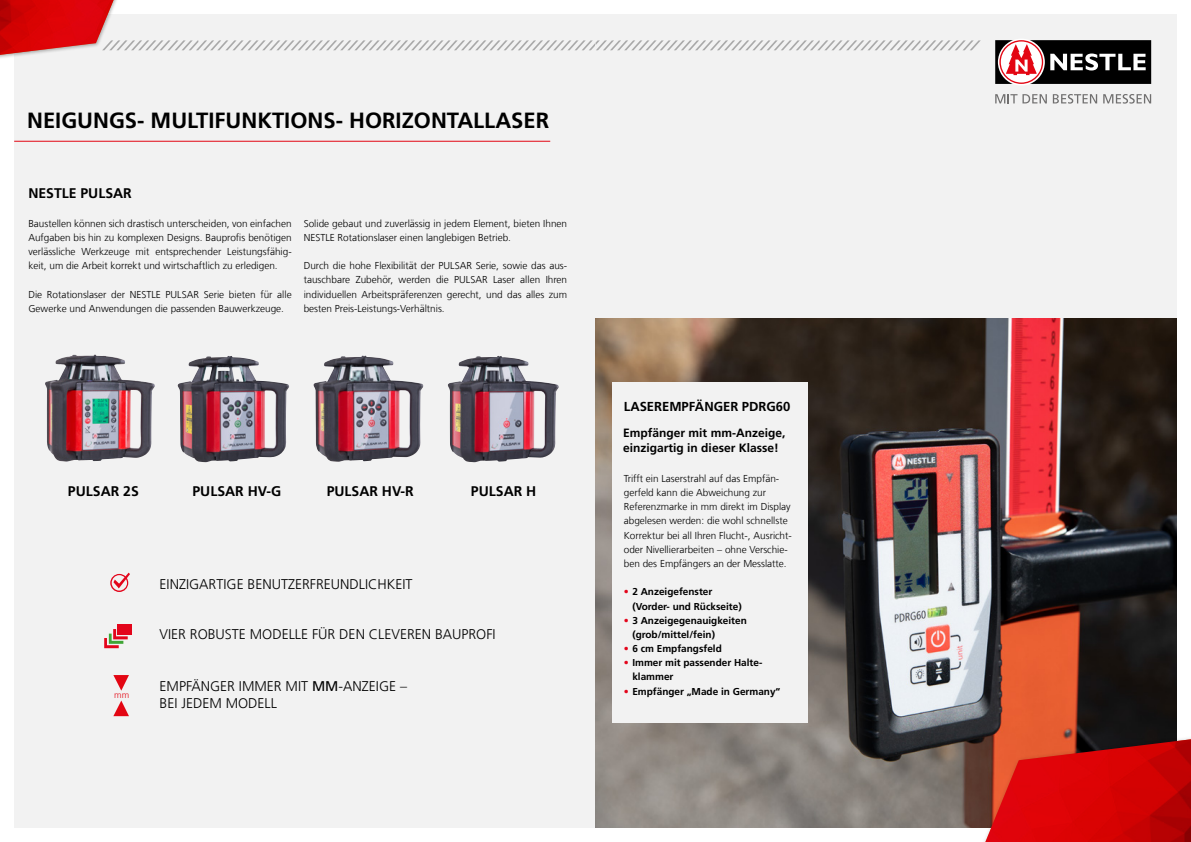
<style>
.page{position:relative;width:1191px;height:842px;background:#fff}
.page>*{position:absolute;margin:0;border:0;box-sizing:border-box;transform-origin:0 0}
.t1{font:700 22px "Frutiger LT Com";color:#000}
.t2{font:300 14px/16.8px "Frutiger LT Com";color:#000}
.t3{font:700 14px "Frutiger LT Com";color:#000}
.t4{font:700 13px "Frutiger LT Com";color:#000}
.t5{font:700 12px/14.4px "Frutiger LT Com";color:#000}
.t6{font:300 10px/14.2px "Frutiger LT Com";color:#000}
.t7{font:700 10px/14.2px "Frutiger LT Com";color:#000}
.t8{font:300 9px "Frutiger LT Com";color:#e30613}
.s1{font-family:"Frutiger LT";font-weight:400}
.s2{color:#e3051b}
</style>
<div class="page">
<div style="left:14px;top:14px;width:581px;height:814px;background:#f2f2f2"></div>
<img style="left:45px;top:354px;width:110px;height:108px">
<img style="left:178px;top:356px;width:111px;height:106px">
<img style="left:313px;top:355px;width:110px;height:107px">
<img style="left:448px;top:356px;width:111px;height:106px">
<div style="left:0;top:0;width:121px;height:61px;background:#000;opacity:.3"></div>
<hr style="left:14px;top:141px;width:536px;height:1px;background:#e30613">
<svg style="left:110px;top:573px;width:20px;height:19px"></svg>
<div style="left:117px;top:625px;width:15px;height:10px;background:#e3051b"></div>
<svg style="left:104px;top:629px;width:24px;height:19px"></svg>
<svg style="left:113px;top:675px;width:16px;height:16px"></svg>
<svg style="left:113px;top:700px;width:16px;height:16px"></svg>
<div style="left:595px;top:14px;width:581px;height:814px;background:#f2f2f2"></div>
<img style="left:595px;top:318px;width:581px;height:510px">
<div style="left:611px;top:383px;width:196px;height:340px;background:#f2f2f2"></div>
<svg style="left:0;top:0;width:980px;height:55px"></svg>
<svg style="left:995px;top:94px;width:51px;height:9px"></svg>
<svg style="left:1052px;top:94px;width:45px;height:10px"></svg>
<svg style="left:1103px;top:94px;width:48px;height:10px"></svg>
<svg style="left:995px;top:40px;width:156px;height:44px"></svg>
<div style="left:978px;top:733px;width:213px;height:109px;background:#000;opacity:.3"></div>
<img style="left:985px;top:739px;width:206px;height:103px">
<h1 class="t1" style="left:27px;top:107px;width:523px">NEIGUNGS- MULTIFUNKTIONS- HORIZONTALLASER</h1>
<h2 class="t3" style="left:28px;top:185px;width:105px">NESTLE PULSAR</h2>
<p class="t6" style="left:28px;top:216px;width:265px;text-align:justify">Baustellen können sich drastisch unterscheiden, von einfachen Aufgaben bis hin zu komplexen Designs. Bauprofis benötigen verlässliche Werkzeuge mit entsprechender Leistungsfähig&shy;keit, um die Arbeit korrekt und wirtschaftlich zu erledigen.</p>
<p class="t6" style="left:28px;top:287px;width:265px">Die Rotationslaser der NESTLE PULSAR Serie bieten für alle<br>Gewerke und Anwendungen die passenden Bauwerkzeuge.</p>
<p class="t6" style="left:304px;top:216px;width:265px">Solide gebaut und zuverlässig in jedem Element, bieten Ihnen<br>NESTLE Rotationslaser einen langlebigen Betrieb.</p>
<p class="t6" style="left:304px;top:259px;width:265px;text-align:justify">Durch die hohe Flexibilität der PULSAR Serie, sowie das aus&shy;tauschbare Zubehör, werden die PULSAR Laser allen Ihren individuellen Arbeitspräferenzen gerecht, und das alles zum besten Preis-Leistungs-Verhältnis.</p>
<h2 class="t3" style="left:68px;top:483px;width:72px">PULSAR 2S</h2>
<h2 class="t3" style="left:192px;top:483px;width:90px">PULSAR HV-G</h2>
<h2 class="t3" style="left:327px;top:483px;width:89px">PULSAR HV-R</h2>
<h2 class="t3" style="left:471px;top:483px;width:67px">PULSAR H</h2>
<p class="t8" style="left:114px;top:689px;width:16px">mm</p>
<h2 class="t2" style="left:160px;top:575px;width:254px">EINZIGARTIGE BENUTZERFREUNDLICHKEIT</h2>
<h2 class="t2" style="left:160px;top:626px;width:338px">VIER ROBUSTE MODELLE FÜR DEN CLEVEREN BAUPROFI</h2>
<h2 class="t2" style="left:160px;top:678px;width:249px">EMPFÄNGER IMMER MIT <span class="s1">MM</span>-ANZEIGE –<br>BEI JEDEM MODELL</h2>
<h3 class="t4" style="left:624px;top:399px;width:168px">LASEREMPFÄNGER PDRG60</h3>
<p class="t5" style="left:623px;top:426px;width:164px">Empfänger mit mm-Anzeige, einzigartig in dieser Klasse!</p>
<p class="t6" style="left:624px;top:471px;width:169px">Trifft ein Laserstrahl auf das Empfän&shy;gerfeld kann die Abweichung zur Referenzmarke in mm direkt im Display abgelesen werden: die wohl schnellste Korrektur bei all Ihren Flucht-, Ausricht&shy;oder Nivellierarbeiten – ohne Verschie&shy;ben des Empfängers an der Messlatte.</p>
<p class="t7" style="left:632px;top:585px;width:111px;text-indent:-8px"><span class="s2">•</span> 2 Anzeigefenster (Vorder- und Rückseite)</p>
<p class="t7" style="left:632px;top:613px;width:116px;text-indent:-8px"><span class="s2">•</span> 3 Anzeigegenauigkeiten (grob/mittel/fein)</p>
<p class="t7" style="left:624px;top:641px;width:99px"><span class="s2">•</span> 6 cm Empfangsfeld</p>
<p class="t7" style="left:632px;top:656px;width:132px;text-indent:-8px"><span class="s2">•</span> Immer mit passender Halte&shy;klammer</p>
<p class="t7" style="left:624px;top:684px;width:158px"><span class="s2">•</span> Empfänger „Made in Germany“</p>
</div>
